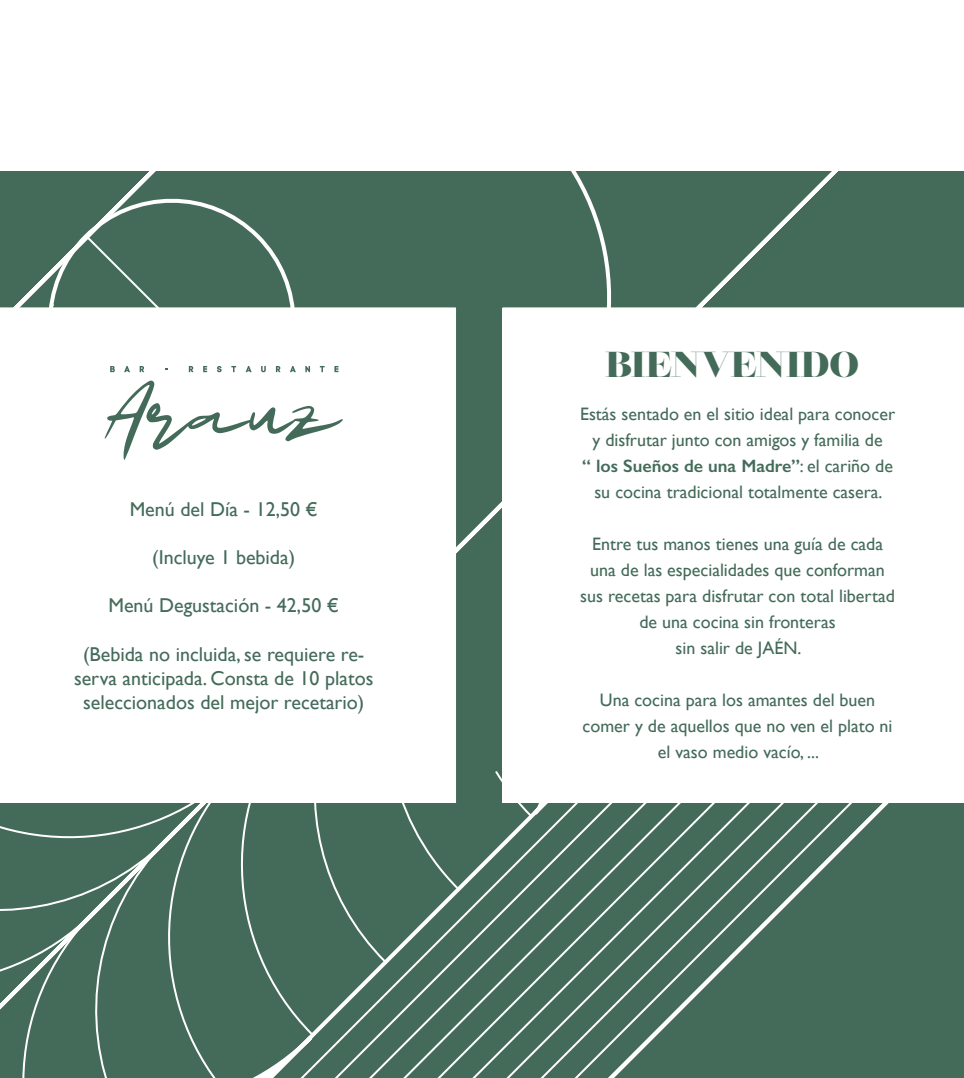
<style>
.page{position:relative;width:964px;height:1078px;background:#fff}
.page>*{position:absolute;margin:0;border:0;box-sizing:border-box;transform-origin:0 0}
.t1{font:36px "Lust Didone";color:#446b5a}
.t2{font:20px/24px "Gill Sans";color:#446b5a;text-align:center}
.t3{font:18px/26px "Gill Sans";color:#446b5a;text-align:center}
.s1{font-weight:600}
</style>
<div class="page">
<svg style="left:0;top:803px;width:5px;height:227px"></svg>
<div style="left:10px;top:171px;width:954px;height:906px;background:#446b5a"></div>
<svg style="left:173px;top:1031px;width:143px;height:46px;background:#547868"></svg>
<svg style="left:508px;top:802px;width:143px;height:16px;background:#648476"></svg>
<div style="left:0;top:171px;width:633px;height:537px;background:#446b5a"></div>
<svg style="left:0;top:307px;width:456px;height:495px"></svg>
<svg style="left:502px;top:307px;width:462px;height:495px"></svg>
<svg style="left:105px;top:354px;width:238px;height:143px"></svg>
<p class="t2" style="left:130px;top:497px;width:190px">Menú del Día - 12,50 €</p>
<p class="t2" style="left:152px;top:545px;width:144px">(Incluye 1 bebida)</p>
<p class="t2" style="left:108px;top:593px;width:232px">Menú Degustación - 42,50 €</p>
<p class="t2" style="left:74px;top:641px;width:301px">(Bebida no incluida, se requiere re&shy;serva anticipada. Consta de 10 platos seleccionados del mejor recetario)</p>
<h1 class="t1" style="left:605px;top:341px;width:255px">BIENVENIDO</h1>
<p class="t3" style="left:580px;top:400px;width:317px">Estás sentado en el sitio ideal para conocer y disfrutar junto con amigos y familia de<br><span class="s1">“ los Sueños de una Madre”</span>: el cariño de su cocina tradicional totalmente casera.</p>
<p class="t3" style="left:580px;top:530px;width:316px">Entre tus manos tienes una guía de cada una de las especialidades que conforman sus recetas para disfrutar con total libertad de una cocina sin fronteras<br>sin salir de JAÉN.</p>
<p class="t3" style="left:582px;top:686px;width:311px">Una cocina para los amantes del buen comer y de aquellos que no ven el plato ni el vaso medio vacío, ...</p>
</div>
